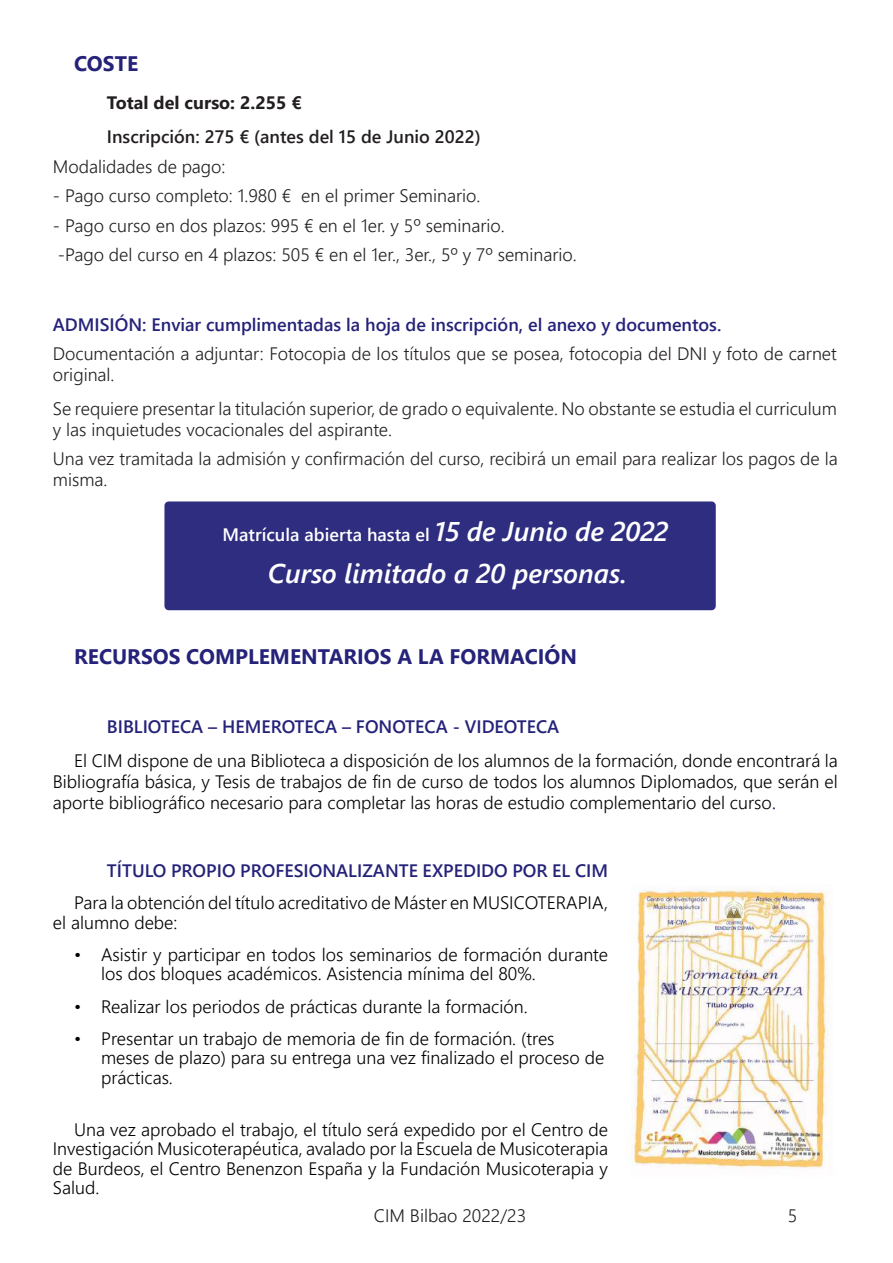
<style>
.page{position:relative;width:893px;height:1263px;background:#fff}
.page>*{position:absolute;margin:0;border:0;box-sizing:border-box;transform-origin:0 0}
.t1{font:italic 600 27px "Segoe UI";color:#fff}
.t2{font:700 21px "Segoe UI";color:#252279}
.t3{font:300 18px/19.5px "Segoe UI";color:#000}
.t4{font:300 18px/21px "Segoe UI";color:#231f20}
.t5{font:600 18px "Segoe UI";color:#252279}
.t6{font:600 18px "Segoe UI";color:#231f20}
.t7{font:600 18px "Segoe UI";color:#fff}
.t8{font:700 18px "Segoe UI";color:#231f20}
.s1{font-style:italic;font-size:27px}
.s2{font-size:21px;color:#252279}
</style>
<div class="page">
<div style="left:164px;top:501px;width:552px;height:109px;background:#2e2d80;border-radius:4px"></div>
<img style="left:625px;top:889px;width:204px;height:280px">
<p class="t2" style="left:74px;top:44px;width:66px">COSTE</p>
<p class="t8" style="left:107px;top:86px;width:196px">Total del curso: 2.255 €</p>
<p class="t6" style="left:107px;top:120px;width:376px">Inscripción: 275 € (antes del 15 de Junio 2022)</p>
<p class="t4" style="left:53px;top:154px;width:174px">Modalidades de pago:</p>
<p class="t4" style="left:53px;top:183px;width:429px">- Pago curso completo: 1.980 € en el primer Seminario.</p>
<p class="t4" style="left:53px;top:209px;width:525px;line-height:29.5px">- Pago curso en dos plazos: 995 € en el 1er. y 5º seminario.<br>-Pago del curso en 4 plazos: 505 € en el 1er., 3er., 5º y 7º seminario.</p>
<p class="t5" style="left:53px;top:307px;width:670px">ADMISIÓN: Enviar cumplimentadas la hoja de inscripción, el anexo y documentos.</p>
<p class="t4" style="left:53px;top:341px;width:785px">Documentación a adjuntar: Fotocopia de los títulos que se posea, fotocopia del DNI y foto de carnet original.</p>
<p class="t4" style="left:53px;top:396px;width:785px">Se requiere presentar la titulación superior, de grado o equivalente. No obstante se estudia el curriculum y las inquietudes vocacionales del aspirante.</p>
<p class="t4" style="left:53px;top:447px;width:786px">Una vez tramitada la admisión y confirmación del curso, recibirá un email para realizar los pagos de la misma.</p>
<p class="t7" style="left:223px;top:517px;width:447px">Matrícula abierta hasta el <span class="s1">15 de Junio de 2022</span></p>
<h1 class="t1" style="left:268px;top:548px;width:361px">Curso limitado a 20 personas.</h1>
<p class="t2" style="left:74px;top:637px;width:504px">RECURSOS COMPLEMENTARIOS A LA FORMACIÓN</p>
<p class="t5" style="left:107px;top:710px;width:454px">BIBLIOTECA – HEMEROTECA – FONOTECA - VIDEOTECA</p>
<p class="t3" style="left:53px;top:748px;width:786px;line-height:21px;text-align:justify;text-indent:21px">El CIM dispone de una Biblioteca a disposición de los alumnos de la formación, donde encontrará la Bibliografía básica, y Tesis de trabajos de fin de curso de todos los alumnos Diplomados, que serán el aporte bibliográfico necesario para completar las horas de estudio complementario del curso<span class="s2">.</span></p>
<p class="t5" style="left:107px;top:853px;width:503px">TÍTULO PROPIO PROFESIONALIZANTE EXPEDIDO POR EL CIM</p>
<p class="t3" style="left:53px;top:891px;width:557px;text-indent:21px">Para la obtención del título acreditativo de Máster en MUSICOTERAPIA, el alumno debe:</p>
<p class="t3" style="left:101px;top:943px;width:508px;text-indent:-27px">• Asistir y participar en todos los seminarios de formación durante los dos bloques académicos. Asistencia mínima del 80%.</p>
<p class="t3" style="left:74px;top:995px;width:455px">• Realizar los periodos de prácticas durante la formación.</p>
<p class="t3" style="left:101px;top:1027px;width:505px;text-indent:-27px">• Presentar un trabajo de memoria de fin de formación. (tres meses de plazo) para su entrega una vez finalizado el proceso de prácticas.</p>
<p class="t3" style="left:53px;top:1118px;width:557px;text-align:justify;text-indent:21px">Una vez aprobado el trabajo, el título será expedido por el Centro de Investigación Musicoterapéutica, avalado por la Escuela de Musicoterapia de Burdeos, el Centro Benenzon España y la Fundación Musicoterapia y Salud.</p>
<p class="t4" style="left:374px;top:1203px;width:154px">CIM Bilbao 2022/23</p>
<p class="t4" style="left:788px;top:1203px;width:11px">5</p>
</div>
